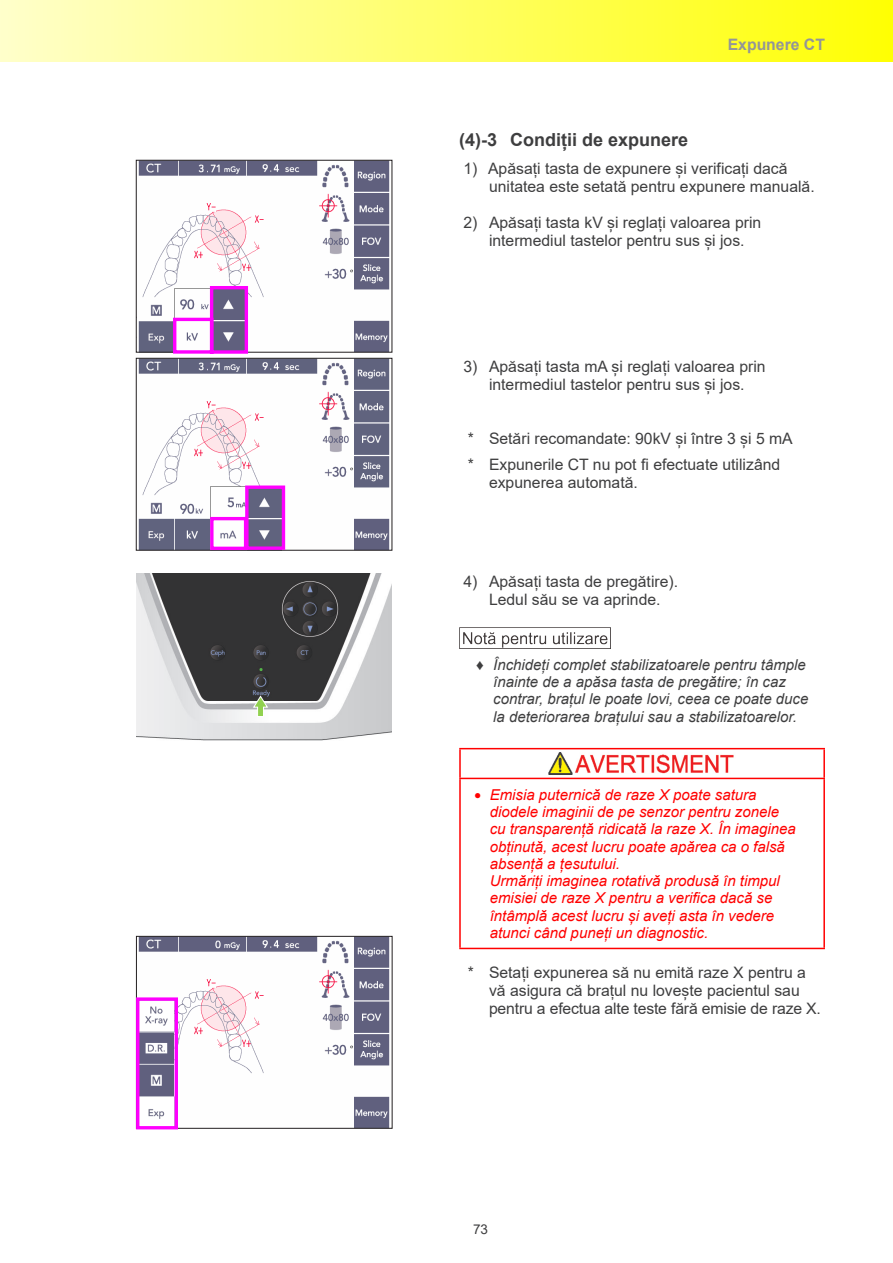
<style>
.page{position:relative;width:893px;height:1263px;background:#fff}
.page>*{position:absolute;margin:0;border:0;box-sizing:border-box;transform-origin:0 0}
.t1{font:700 18px "Arial";color:#3e3e3f}
.t2{font:15.75px/18px "Arial";color:#3e3e3f}
.t3{font:700 15.75px "Arial";color:#939598}
.t4{font:italic 15px/17.2px "Arial";color:#f00}
.t5{font:italic 15px/17.2px "Arial";color:#3e3e3f}
.t6{font:13.5px "Arial";color:#3e3e3f}
.s1{font-style:normal}
.s2{font-style:normal;font-size:12px}
</style>
<div class="page">
<div style="left:0;top:0;width:893px;height:62px;background:linear-gradient(to right,#ffffcb,#ffff03)"></div>
<img style="left:459px;top:627px;width:151px;height:21px">
<hr style="left:459px;top:748px;width:366px;height:1px;background:#f00">
<hr style="left:459px;top:749px;width:2px;height:29px;background:#f00">
<hr style="left:823px;top:749px;width:2px;height:29px;background:#f00">
<hr style="left:459px;top:778px;width:366px;height:1px;background:#f00">
<hr style="left:459px;top:779px;width:2px;height:169px;background:#f00">
<hr style="left:823px;top:779px;width:2px;height:169px;background:#f00">
<hr style="left:459px;top:948px;width:366px;height:1px;background:#f00">
<img style="left:548px;top:753px;width:186px;height:21px">
<img style="left:138px;top:162px;width:252px;height:188px">
<div style="left:136px;top:160px;width:256px;height:192px;border:1px solid #231f20"></div>
<svg style="left:171px;top:284px;width:79px;height:70px"></svg>
<img style="left:138px;top:360px;width:252px;height:188px">
<div style="left:136px;top:358px;width:256px;height:192px;border:1px solid #231f20"></div>
<svg style="left:208px;top:484px;width:79px;height:67px"></svg>
<img style="left:136px;top:573px;width:255px;height:168px">
<svg style="left:253px;top:695px;width:16px;height:22px"></svg>
<img style="left:138px;top:938px;width:252px;height:188px">
<div style="left:136px;top:936px;width:256px;height:192px;border:1px solid #231f20"></div>
<div style="left:136px;top:997px;width:42px;height:132px;border:3px solid #f0f"></div>
<p class="t3" style="left:728px;top:33px;width:99px">Expunere CT</p>
<p class="t1" style="left:459px;top:127px;width:231px">(4)-3 Condiții de expunere</p>
<p class="t2" style="left:489px;top:159px;width:327px;text-indent:-26px">1) Apăsați tasta de expunere și verificați dacă unitatea este setată pentru expunere manuală.</p>
<p class="t2" style="left:463px;top:213px;width:299px;text-align:center">2) Apăsați tasta kV și reglați valoarea prin intermediul tastelor pentru sus și jos.</p>
<p class="t2" style="left:463px;top:357px;width:304px;text-align:center">3) Apăsați tasta mA și reglați valoarea prin intermediul tastelor pentru sus și jos.</p>
<p class="t2" style="left:468px;top:425px;width:327px;line-height:26.5px">* Setări recomandate: 90kV și între 3 și 5 mA * Expunerile CT nu pot fi efectuate utilizând</p>
<p class="t2" style="left:489px;top:473px;width:150px">expunerea automată.</p>
<p class="t2" style="left:463px;top:572px;width:216px;text-align:center">4) Apăsați tasta de pregătire).<br>Ledul său se va aprinde.</p>
<p class="t5" style="left:493px;top:656px;width:317px;text-indent:-17px"><span class="s1">♦</span> Închideți complet stabilizatoarele pentru tâmple înainte de a apăsa tasta de pregătire; în caz contrar, brațul le poate lovi, ceea ce poate duce la deteriorarea brațului sau a stabilizatoarelor.</p>
<p class="t4" style="left:490px;top:786px;width:307px;text-indent:-16px"><span class="s2">●</span> Emisia puternică de raze X poate satura diodele imaginii de pe senzor pentru zonele cu transparență ridicată la raze X. În imaginea obținută, acest lucru poate apărea ca o falsă absență a țesutului.<br>Urmăriți imaginea rotativă produsă în timpul emisiei de raze X pentru a verifica dacă se întâmplă acest lucru și aveți asta în vedere atunci când puneți un diagnostic.</p>
<p class="t2" style="left:489px;top:964px;width:333px;text-indent:-21px">* Setați expunerea să nu emită raze X pentru a vă asigura că brațul nu lovește pacientul sau pentru a efectua alte teste fără emisie de raze X.</p>
<p class="t6" style="left:473px;top:1220px;width:17px">73</p>
</div>
